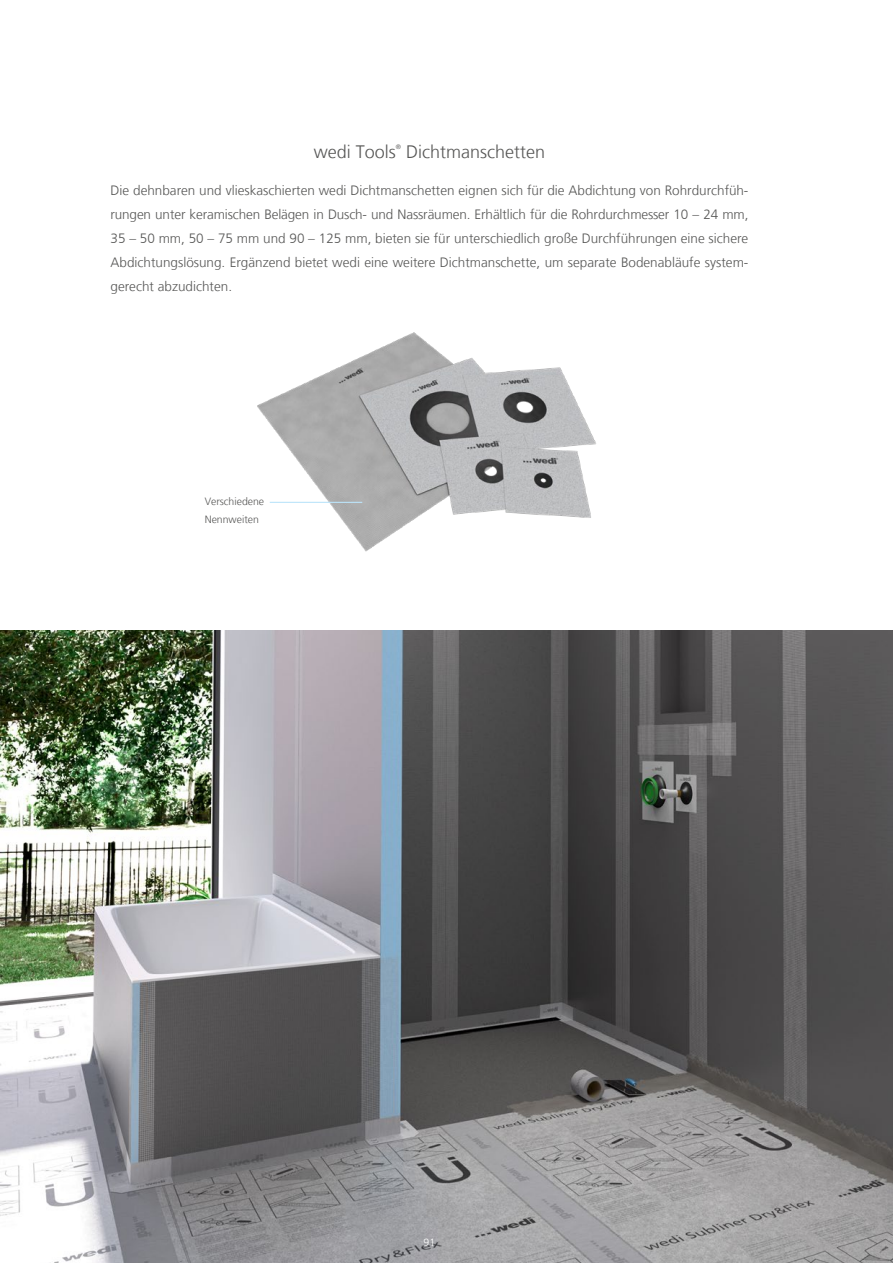
<style>
.page{position:relative;width:893px;height:1263px;background:#fff}
.page>*{position:absolute;margin:0;border:0;box-sizing:border-box;transform-origin:0 0}
.t1{font:300 18px "Frutiger LT Com";color:#575756}
.t2{font:300 13.5px/24px "Frutiger LT Com";color:#575756;text-align:justify}
.t3{font:300 10.5px/18px "Frutiger LT Com";color:#575756}
.t4{font:300 10.5px "Frutiger LT Com";color:#fff}
.t5{font:300 6.45px "Frutiger LT Com";color:#575756}
</style>
<div class="page">
<img style="left:0;top:631px;width:893px;height:632px">
<img style="left:257px;top:332px;width:339px;height:220px">
<hr style="left:270px;top:502px;width:92px;height:1px;background:#bce4fa">
<h1 class="t1" style="left:314px;top:141px;width:84px">wedi Tools</h1>
<p class="t5" style="left:396px;top:143px;width:7px">®</p>
<h1 class="t1" style="left:406px;top:141px;width:140px">Dichtmanschetten</h1>
<p class="t2" style="left:111px;top:178px;width:639px">Die dehnbaren und vlieskaschierten wedi Dichtmanschetten eignen sich für die Abdichtung von Rohrdurchfüh&shy;rungen unter keramischen Belägen in Dusch- und Nassräumen. Erhältlich für die Rohrdurchmesser 10 – 24 mm, 35 – 50 mm, 50 – 75 mm und 90 – 125 mm, bieten sie für unterschiedlich große Durchführungen eine sichere Abdichtungslösung. Ergänzend bietet wedi eine weitere Dichtmanschette, um separate Bodenabläufe system&shy;gerecht abzudichten.</p>
<p class="t3" style="left:205px;top:492px;width:61px">Verschiedene<br>Nennweiten</p>
<p class="t4" style="left:424px;top:1236px;width:13px">91</p>
</div>
